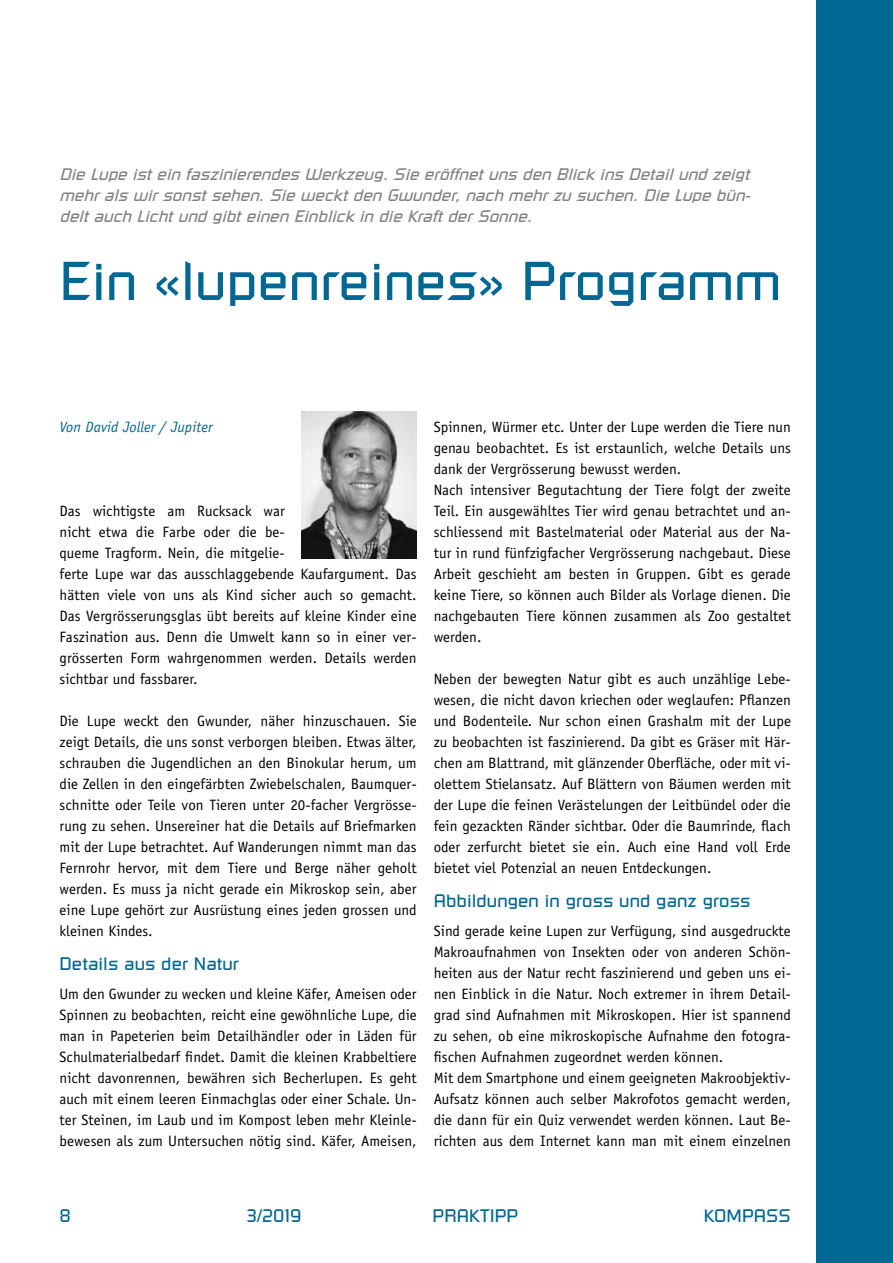
<style>
.page{position:relative;width:893px;height:1263px;background:#fff}
.page>*{position:absolute;margin:0;border:0;box-sizing:border-box;transform-origin:0 0}
.t1{font:54px "Russell Square";letter-spacing:.005em;color:#006892}
.t2{font:18px "Russell Square";letter-spacing:.005em;color:#006892}
.t3{font:italic 16.5px/21px "Russell Square";letter-spacing:.005em;color:#808285;text-align:justify}
.t4{font:15px/21px "Officina Sans";letter-spacing:.005em;color:#000}
.t5{font:italic 15px "Officina Sans";letter-spacing:.005em;color:#006892}
</style>
<div class="page">
<div style="left:816px;top:0;width:77px;height:1263px;background:#006892"></div>
<img style="left:302px;top:411px;width:115px;height:147px">
<p class="t3" style="left:60px;top:163px;width:693px">Die Lupe ist ein faszinierendes Werkzeug. Sie eröffnet uns den Blick ins Detail und zeigt mehr als wir sonst sehen. Sie weckt den Gwunder, nach mehr zu suchen. Die Lupe bün&shy;delt auch Licht und gibt einen Einblick in die Kraft der Sonne.</p>
<h1 class="t1" style="left:60px;top:248px;width:723px">Ein «lupenreines» Programm</h1>
<p class="t5" style="left:60px;top:418px;width:155px">Von David Joller / Jupiter</p>
<p class="t4" style="left:60px;top:500px;width:359px">Das wichtigste am Rucksack war<br>nicht etwa die Farbe oder die be-<br>queme Tragform. Nein, die mitgelie-<br>ferte Lupe war das ausschlaggebende Kaufargument. Das hätten viele von uns als Kind sicher auch so gemacht.<br>Das Vergrösserungsglas übt bereits auf kleine Kinder eine Faszination aus. Denn die Umwelt kann so in einer ver&shy;grösserten Form wahrgenommen werden. Details werden sichtbar und fassbarer.</p>
<p class="t4" style="left:60px;top:710px;width:359px;text-align:justify">Die Lupe weckt den Gwunder, näher hinzuschauen. Sie zeigt Details, die uns sonst verborgen bleiben. Etwas älter, schrauben die Jugendlichen an den Binokular herum, um die Zellen in den eingefärbten Zwiebelschalen, Baumquer&shy;schnitte oder Teile von Tieren unter 20-facher Vergrösse&shy;rung zu sehen. Unsereiner hat die Details auf Briefmarken mit der Lupe betrachtet. Auf Wanderungen nimmt man das Fernrohr hervor, mit dem Tiere und Berge näher geholt werden. Es muss ja nicht gerade ein Mikroskop sein, aber eine Lupe gehört zur Ausrüstung eines jeden grossen und kleinen Kindes.</p>
<p class="t2" style="left:60px;top:953px;width:181px">Details aus der Natur</p>
<p class="t4" style="left:60px;top:983px;width:359px;text-align:justify">Um den Gwunder zu wecken und kleine Käfer, Ameisen oder Spinnen zu beobachten, reicht eine gewöhnliche Lupe, die man in Papeterien beim Detailhändler oder in Läden für Schulmaterialbedarf findet. Damit die kleinen Krabbeltiere nicht davonrennen, bewähren sich Becherlupen. Es geht auch mit einem leeren Einmachglas oder einer Schale. Un&shy;ter Steinen, im Laub und im Kompost leben mehr Kleinle&shy;bewesen als zum Untersuchen nötig sind. Käfer, Ameisen,</p>
<p class="t4" style="left:434px;top:416px;width:359px">Spinnen, Würmer etc. Unter der Lupe werden die Tiere nun genau beobachtet. Es ist erstaunlich, welche Details uns dank der Vergrösserung bewusst werden.<br>Nach intensiver Begutachtung der Tiere folgt der zweite Teil. Ein ausgewähltes Tier wird genau betrachtet und an&shy;schliessend mit Bastelmaterial oder Material aus der Na&shy;tur in rund fünfzigfacher Vergrösserung nachgebaut. Diese Arbeit geschieht am besten in Gruppen. Gibt es gerade keine Tiere, so können auch Bilder als Vorlage dienen. Die nachgebauten Tiere können zusammen als Zoo gestaltet werden.</p>
<p class="t4" style="left:434px;top:668px;width:359px;text-align:justify">Neben der bewegten Natur gibt es auch unzählige Lebe&shy;wesen, die nicht davon kriechen oder weglaufen: Pflanzen und Bodenteile. Nur schon einen Grashalm mit der Lupe zu beobachten ist faszinierend. Da gibt es Gräser mit Här&shy;chen am Blattrand, mit glänzender Oberfläche, oder mit vi&shy;olettem Stielansatz. Auf Blättern von Bäumen werden mit der Lupe die feinen Verästelungen der Leitbündel oder die fein gezackten Ränder sichtbar. Oder die Baumrinde, flach oder zerfurcht bietet sie ein. Auch eine Hand voll Erde bietet viel Potenzial an neuen Entdeckungen.</p>
<p class="t2" style="left:434px;top:890px;width:318px">Abbildungen in gross und ganz gross</p>
<p class="t4" style="left:434px;top:920px;width:359px">Sind gerade keine Lupen zur Verfügung, sind ausgedruckte Makroaufnahmen von Insekten oder von anderen Schön&shy;heiten aus der Natur recht faszinierend und geben uns ei&shy;nen Einblick in die Natur. Noch extremer in ihrem Detail&shy;grad sind Aufnahmen mit Mikroskopen. Hier ist spannend zu sehen, ob eine mikroskopische Aufnahme den fotogra&shy;fischen Aufnahmen zugeordnet werden können.<br>Mit dem Smartphone und einem geeigneten Makroobjektiv-Aufsatz können auch selber Makrofotos gemacht werden, die dann für ein Quiz verwendet werden können. Laut Be&shy;richten aus dem Internet kann man mit einem einzelnen</p>
<p class="t2" style="left:60px;top:1204px;width:13px">8</p>
<p class="t2" style="left:247px;top:1204px;width:56px">3/2019</p>
<p class="t2" style="left:433px;top:1204px;width:87px">PRAKTIPP</p>
<p class="t2" style="left:704px;top:1204px;width:89px">KOMPASS</p>
</div>
